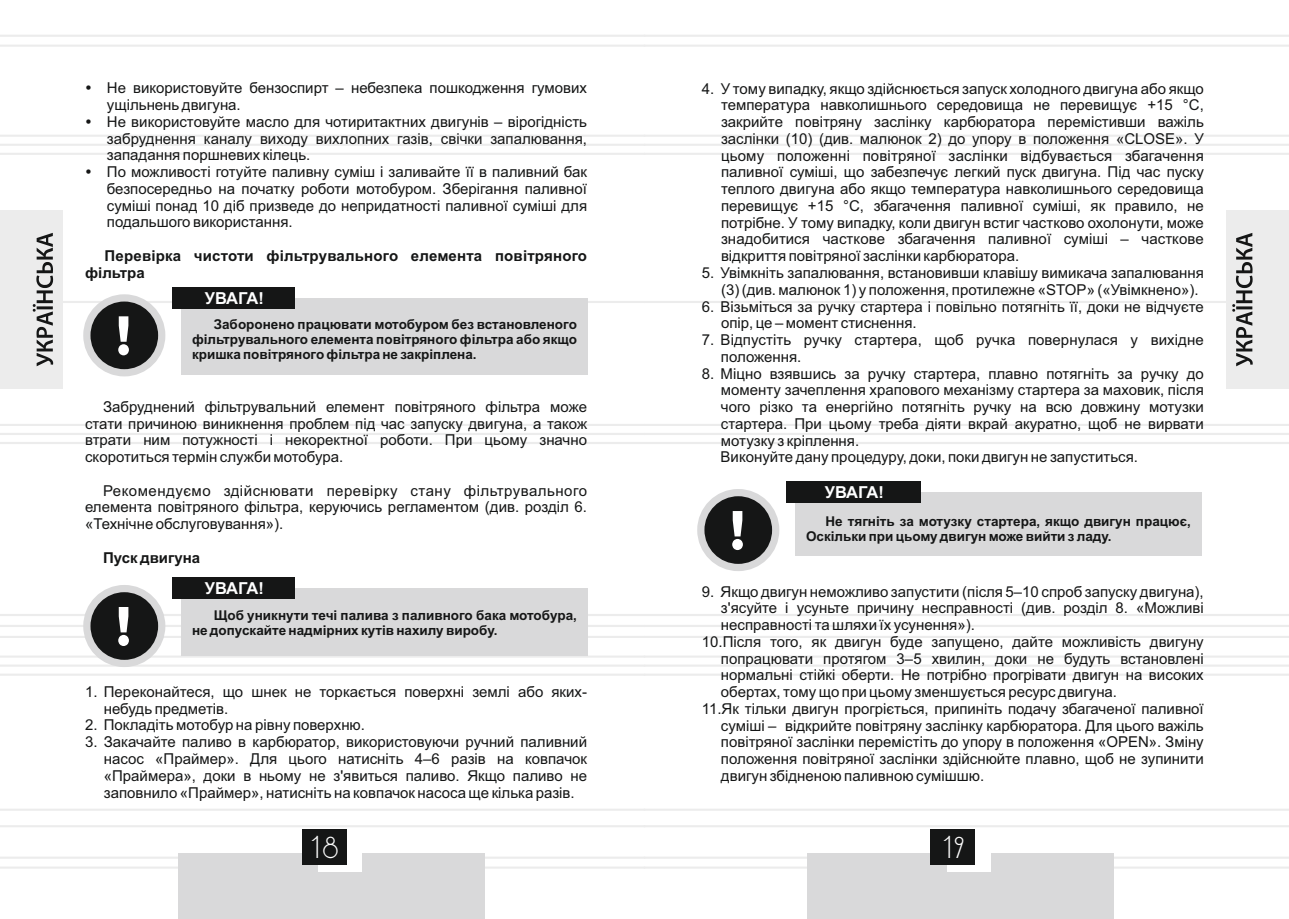
<style>
.page{position:relative;width:1289px;height:919px;background:#fff}
.page>*{position:absolute;margin:0;border:0;box-sizing:border-box;transform-origin:0 0}
.t1{font:26.25px "DS Standart Cyr";color:#fff}
.t2{font:700 16.5px "Arial";letter-spacing:-.025em;color:#fff}
.t3{font:15px/16.8px "Arial";color:#151616;text-align:justify}
.t4{font:700 15px/16.8px "Arial";letter-spacing:.01em;color:#151616}
.t5{font:700 13.5px/15.1px "Arial";color:#151616}
</style>
<div class="page">
<hr style="left:644px;top:135px;width:644px;height:2px;background:#ececec">
<hr style="left:644px;top:153px;width:644px;height:2px;background:#ececec">
<hr style="left:644px;top:424px;width:644px;height:2px;background:#ececec">
<hr style="left:644px;top:442px;width:644px;height:2px;background:#ececec">
<hr style="left:644px;top:655px;width:644px;height:2px;background:#ececec">
<hr style="left:644px;top:673px;width:644px;height:2px;background:#ececec">
<hr style="left:644px;top:856px;width:644px;height:2px;background:#ececec">
<hr style="left:644px;top:866px;width:644px;height:2px;background:#ececec">
<hr style="left:644px;top:35px;width:644px;height:2px;background:#ececec">
<hr style="left:644px;top:45px;width:644px;height:2px;background:#ececec">
<hr style="left:644px;top:808px;width:644px;height:2px;background:#ececec">
<hr style="left:644px;top:825px;width:644px;height:2px;background:#ececec">
<hr style="left:644px;top:301px;width:644px;height:2px;background:#ececec">
<hr style="left:0;top:135px;width:644px;height:2px;background:#ececec">
<hr style="left:0;top:144px;width:1288px;height:2px;background:#ececec">
<hr style="left:0;top:153px;width:644px;height:2px;background:#ececec">
<hr style="left:0;top:424px;width:644px;height:2px;background:#ececec">
<hr style="left:0;top:433px;width:1288px;height:2px;background:#ececec">
<hr style="left:0;top:442px;width:644px;height:2px;background:#ececec">
<hr style="left:0;top:655px;width:644px;height:2px;background:#ececec">
<hr style="left:0;top:664px;width:1288px;height:3px;background:#f1f1f1">
<hr style="left:0;top:673px;width:644px;height:2px;background:#ececec">
<hr style="left:0;top:856px;width:644px;height:2px;background:#ececec">
<hr style="left:0;top:866px;width:644px;height:2px;background:#ececec">
<hr style="left:0;top:35px;width:644px;height:2px;background:#ececec">
<hr style="left:0;top:45px;width:644px;height:2px;background:#ececec">
<hr style="left:0;top:808px;width:644px;height:2px;background:#ececec">
<hr style="left:0;top:825px;width:644px;height:2px;background:#ececec">
<hr style="left:0;top:301px;width:644px;height:2px;background:#ececec">
<div style="left:178px;top:853px;width:307px;height:65px;background:#d9d9da"></div>
<div style="left:318px;top:832px;width:44px;height:39px;background:#fff"></div>
<div style="left:301px;top:829px;width:45px;height:36px;background:#151616"></div>
<div style="left:0;top:210px;width:62px;height:179px;background:#ececec"></div>
<svg style="left:33px;top:233px;width:20px;height:133px"></svg>
<div style="left:807px;top:853px;width:306px;height:65px;background:#d9d9da"></div>
<div style="left:946px;top:832px;width:44px;height:39px;background:#fff"></div>
<div style="left:930px;top:829px;width:45px;height:36px;background:#151616"></div>
<div style="left:1226px;top:210px;width:62px;height:179px;background:#ececec"></div>
<svg style="left:1232px;top:233px;width:20px;height:133px"></svg>
<div style="left:83px;top:294px;width:82px;height:82px;border:14px solid #d9d9da;border-radius:50%"></div>
<div style="left:90px;top:301px;width:68px;height:68px;background:#151616;border-radius:50%"></div>
<svg style="left:118px;top:316px;width:11px;height:39px"></svg>
<div style="left:181px;top:298px;width:406px;height:76px;background:#d9d9da"></div>
<div style="left:172px;top:287px;width:123px;height:21px;background:#151616"></div>
<div style="left:83px;top:585px;width:82px;height:82px;border:14px solid #d9d9da;border-radius:50%"></div>
<div style="left:90px;top:592px;width:68px;height:67px;background:#151616;border-radius:50%"></div>
<svg style="left:0;top:607px;width:1288px;height:39px"></svg>
<div style="left:181px;top:588px;width:406px;height:67px;background:#d9d9da"></div>
<div style="left:172px;top:577px;width:123px;height:22px;background:#151616"></div>
<div style="left:697px;top:489px;width:82px;height:82px;border:14px solid #d9d9da;border-radius:50%"></div>
<div style="left:704px;top:496px;width:68px;height:68px;background:#151616;border-radius:50%"></div>
<svg style="left:732px;top:511px;width:11px;height:39px"></svg>
<div style="left:794px;top:492px;width:407px;height:63px;background:#d9d9da"></div>
<div style="left:786px;top:481px;width:134px;height:22px;background:#151616"></div>
<p class="t3" style="left:107px;top:81px;width:482px;text-align:left">Не використовуйте бензоспирт – небезпека пошкодження гумових ущільнень двигуна.<br>Не використовуйте масло для чотиритактних двигунів – вірогідність забруднення каналу виходу вихлопних газів, свічки запалювання, западання поршневих кілець.<br>По можливості готуйте паливну суміш і заливайте її в паливний бак безпосередньо на початку роботи мотобуром. Зберігання паливної суміші понад 10 діб призведе до непридатності паливної суміші для подальшого використання.</p>
<p class="t4" style="left:85px;top:248px;width:503px;text-indent:20px">Перевірка чистоти фільтрувального елемента повітряного фільтра</p>
<p class="t2" style="left:205px;top:291px;width:60px">УВАГА!</p>
<p class="t5" style="left:192px;top:318px;width:386px;text-align:justify;text-indent:22px">Заборонено працювати мотобуром без встановленого фільтрувального елемента повітряного фільтра або якщо кришка повітряного фільтра не закріплена.</p>
<p class="t3" style="left:85px;top:399px;width:503px;text-indent:18px">Забруднений фільтрувальний елемент повітряного фільтра може стати причиною виникнення проблем під час запуску двигуна, а також втрати ним потужності і некоректної роботи. При цьому значно скоротиться термін служби мотобура.</p>
<p class="t3" style="left:85px;top:483px;width:503px;text-indent:18px">Рекомендуємо здійснювати перевірку стану фільтрувального елемента повітряного фільтра, керуючись регламентом (див. розділ 6. «Технічне обслуговування»).</p>
<p class="t4" style="left:103px;top:550px;width:99px">Пуск двигуна</p>
<p class="t2" style="left:205px;top:582px;width:60px">УВАГА!</p>
<p class="t5" style="left:192px;top:608px;width:386px;text-indent:22px">Щоб уникнути течі палива з паливного бака мотобура, не допускайте надмірних кутів нахилу виробу.</p>
<p class="t3" style="left:104px;top:684px;width:484px;text-indent:-19px">1. Переконайтеся, що шнек не торкається поверхні землі або яких&shy;небудь предметів.</p>
<p class="t3" style="left:85px;top:718px;width:281px">2. Покладіть мотобур на рівну поверхню.</p>
<p class="t3" style="left:104px;top:734px;width:485px;text-indent:-19px">3. Закачайте паливо в карбюратор, використовуючи ручний паливний насос «Праймер». Для цього натисніть 4‒6 разів на ковпачок «Праймера», доки в ньому не з'явиться паливо. Якщо паливо не заповнило «Праймер», натисніть на ковпачок насоса ще кілька разів.</p>
<p class="t3" style="left:721px;top:81px;width:484px;text-indent:-19px">4. У тому випадку, якщо здійснюється запуск холодного двигуна або якщо температура навколишнього середовища не перевищує +15 °С, закрийте повітряну заслінку карбюратора перемістивши важіль заслінки (10) (див. малюнок 2) до упору в положення «CLOSE». У цьому положенні повітряної заслінки відбувається збагачення паливної суміші, що забезпечує легкий пуск двигуна. Під час пуску теплого двигуна або якщо температура навколишнього середовища перевищує +15 °С, збагачення паливної суміші, як правило, не потрібне. У тому випадку, коли двигун встиг частково охолонути, може знадобитися часткове збагачення паливної суміші – часткове відкриття повітряної заслінки карбюратора.</p>
<p class="t3" style="left:721px;top:266px;width:484px;text-indent:-19px">5. Увімкніть запалювання, встановивши клавішу вимикача запалювання (3) (див. малюнок 1) у положення, протилежне «STOP» («Увімкнено»).</p>
<p class="t3" style="left:721px;top:299px;width:484px;text-indent:-19px">6. Візьміться за ручку стартера і повільно потягніть її, доки не відчуєте опір, це – момент стиснення.</p>
<p class="t3" style="left:721px;top:333px;width:484px;text-indent:-19px">7. Відпустіть ручку стартера, щоб ручка повернулася у вихідне положення.</p>
<p class="t3" style="left:720px;top:366px;width:485px;text-align:left;text-indent:-19px">8. Міцно взявшись за ручку стартера, плавно потягніть за ручку до моменту зачеплення храпового механізму стартера за маховик, після чого різко та енергійно потягніть ручку на всю довжину мотузки стартера. При цьому треба діяти вкрай акуратно, щоб не вирвати мотузку з кріплення.<br>Виконуйте дану процедуру, доки, поки двигун не запуститься.</p>
<p class="t2" style="left:824px;top:486px;width:60px">УВАГА!</p>
<p class="t5" style="left:806px;top:515px;width:386px;text-indent:20px">Не тягніть за мотузку стартера, якщо двигун працює,<br>Оскільки при цьому двигун може вийти з ладу.</p>
<p class="t3" style="left:721px;top:584px;width:484px;text-indent:-19px">9. Якщо двигун неможливо запустити (після 5‒10 спроб запуску двигуна), з'ясуйте і усуньте причину несправності (див. розділ 8. «Можливі несправності та шляхи їх усунення»).</p>
<p class="t3" style="left:721px;top:634px;width:484px;text-indent:-19px">10. Після того, як двигун буде запущено, дайте можливість двигуну попрацювати протягом 3‒5 хвилин, доки не будуть встановлені нормальні стійкі оберти. Не потрібно прогрівати двигун на високих обертах, тому що при цьому зменшується ресурс двигуна.</p>
<p class="t3" style="left:721px;top:701px;width:484px;text-indent:-19px">11. Як тільки двигун прогріється, припиніть подачу збагаченої паливної суміші – відкрийте повітряну заслінку карбюратора. Для цього важіль повітряної заслінки перемістіть до упору в положення «OPEN». Зміну положення повітряної заслінки здійснюйте плавно, щоб не зупинити двигун збідненою паливною сумішшю.</p>
<h1 class="t1" style="left:311px;top:836px;width:28px">18</h1>
<h1 class="t1" style="left:943px;top:836px;width:22px">19</h1>
</div>
